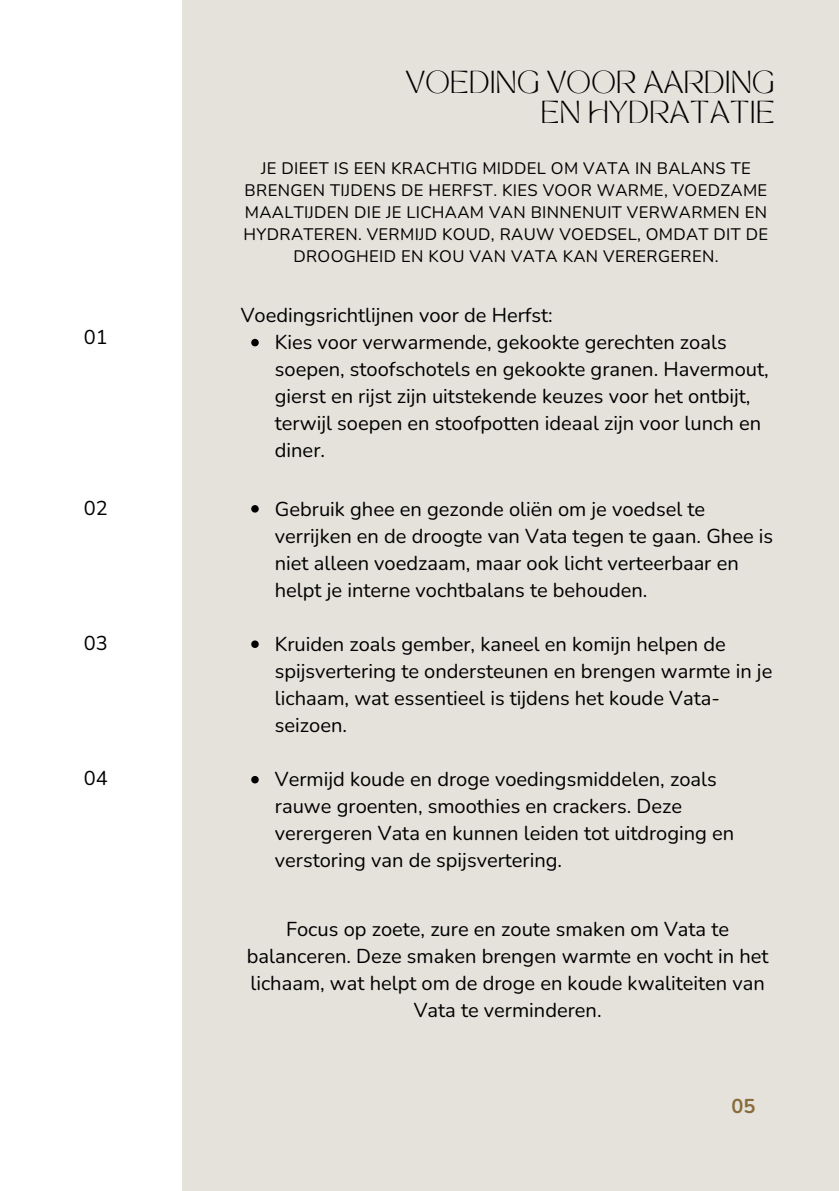
<style>
.page{position:relative;width:839px;height:1191px;background:#fff}
.page>*{position:absolute;margin:0;border:0;box-sizing:border-box;transform-origin:0 0}
.t1{font:22.2px/30px "TAN MONCHERI Regular";letter-spacing:.02em;color:#000001;text-align:right}
.t2{font:20px/27px "Nunito";color:#000001}
.t3{font:700 20px "Nunito";color:#896c3c}
.t4{font:16.6px/22.2px "Nunito";letter-spacing:.02em;color:#000001;text-align:center}
</style>
<div class="page">
<div style="left:0;top:0;width:838px;height:1191px;background:#e4e2da"></div>
<div style="left:0;top:0;width:182px;height:1191px;background:#fff"></div>
<svg style="left:251px;top:339px;width:8px;height:7px"></svg>
<svg style="left:251px;top:505px;width:8px;height:8px"></svg>
<svg style="left:251px;top:640px;width:8px;height:8px"></svg>
<svg style="left:251px;top:776px;width:8px;height:7px"></svg>
<p class="t2" style="left:84px;top:323px;width:25px">01</p>
<p class="t2" style="left:84px;top:495px;width:25px">02</p>
<h2 class="t2" style="left:84px;top:630px;width:25px">03</h2>
<p class="t2" style="left:84px;top:765px;width:25px">04</p>
<p class="t1" style="left:406px;top:71px;width:370px">VOEDING VOOR AARDING<br>EN HYDRATATIE</p>
<p class="t4" style="left:243px;top:157px;width:526px">JE DIEET IS EEN KRACHTIG MIDDEL OM VATA IN BALANS TE BRENGEN TIJ DENS DE HERFST. KIES VOOR WARME, VOEDZAME MAALTIJ DEN DIE JE LICHAAM VAN BINNENUIT VERWARMEN EN HYDRATEREN. VERMIJ D KOUD, RAUW VOEDSEL, OMDAT DIT DE DROOGHEID EN KOU VAN VATA KAN VERERGEREN.</p>
<p class="t2" style="left:241px;top:302px;width:313px">Voedingsrichtlijnen voor de Herfst:</p>
<p class="t2" style="left:275px;top:329px;width:495px">Kies voor verwarmende, gekookte gerechten zoals soepen, stoofschotels en gekookte granen. Havermout, gierst en rijst zijn uitstekende keuzes voor het ontbijt, terwijl soepen en stoofpotten ideaal zijn voor lunch en diner.</p>
<h1 class="t2" style="left:275px;top:496px;width:500px">Gebruik ghee en gezonde oliën om je voedsel te verrijken en de droogte van Vata tegen te gaan. Ghee is niet alleen voedzaam, maar ook licht verteerbaar en helpt je interne vochtbalans te behouden.</h1>
<p class="t2" style="left:275px;top:631px;width:499px">Kruiden zoals gember, kaneel en komijn helpen de spijsvertering te ondersteunen en brengen warmte in je lichaam, wat essentieel is tijdens het koude Vata&shy;seizoen.</p>
<p class="t2" style="left:275px;top:766px;width:461px">Vermijd koude en droge voedingsmiddelen, zoals rauwe groenten, smoothies en crackers. Deze verergeren Vata en kunnen leiden tot uitdroging en verstoring van de spijsvertering.</p>
<h2 class="t2" style="left:247px;top:916px;width:523px;text-align:center">Focus op zoete, zure en zoute smaken om Vata te balanceren. Deze smaken brengen warmte en vocht in het lichaam, wat helpt om de droge en koude kwaliteiten van Vata te verminderen.</h2>
<p class="t3" style="left:731px;top:1093px;width:25px">05</p>
</div>
